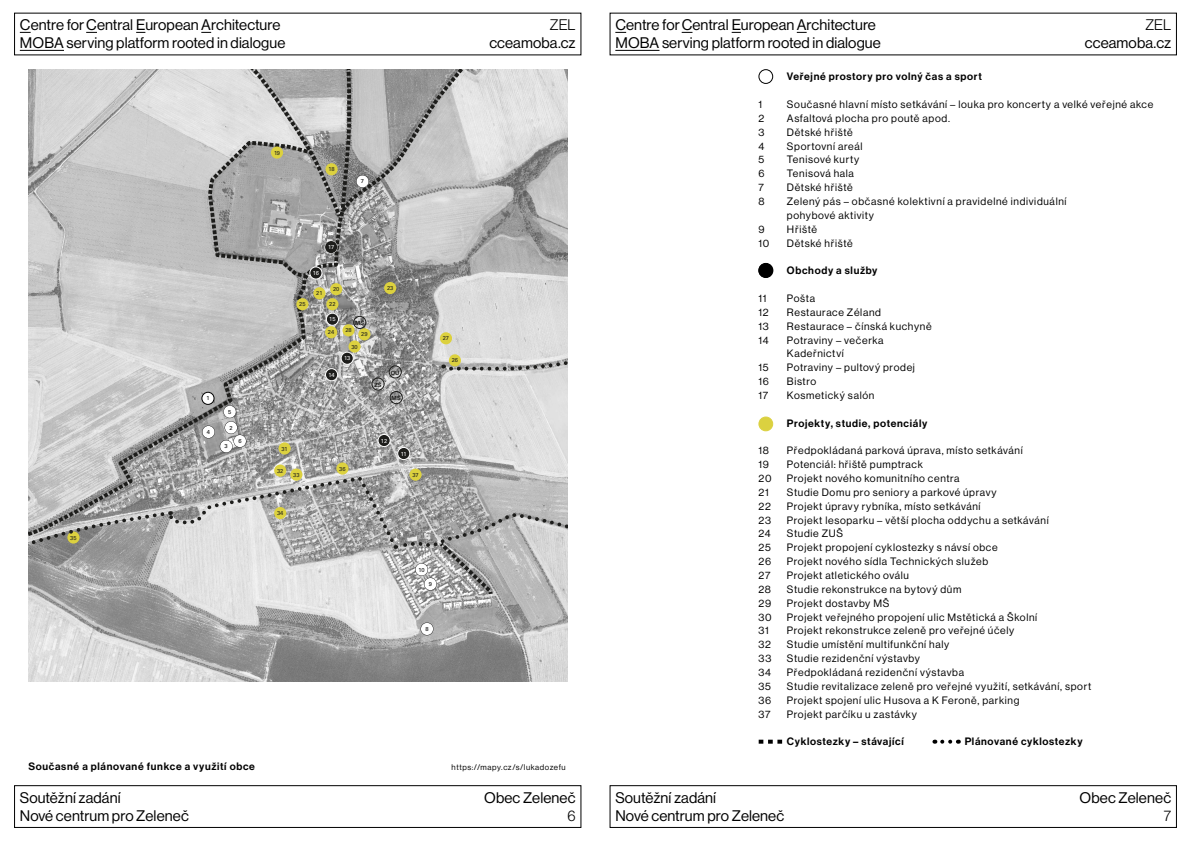
<style>
.page{position:relative;width:1191px;height:842px;background:#fff}
.page>*{position:absolute;margin:0;border:0;box-sizing:border-box;transform-origin:0 0}
.t1{font:15px/18px "N Haas Grotesk DS Pro 55 Rg";letter-spacing:.005em;color:#000}
.t2{font:15px "N Haas Grotesk DS Pro 45 Lt";letter-spacing:-.005em;color:#000}
.t3{font:10.5px/13.8px "N Haas Grotesk DS Pro 55 Rg";letter-spacing:.065em;color:#000}
.t4{font:10.5px "N Haas Grotesk DS Pro 65 Md";letter-spacing:.065em;color:#000}
.t5{font:8px "N Haas Grotesk DS Pro 55 Rg";letter-spacing:.065em;color:#000}
.t6{font:5.7px "Univers LT Pro 55 Roman";color:#1d1d1b}
.t7{font:5.7px "Univers LT Pro 55 Roman";letter-spacing:-.015em;color:#fff}
.t8{font:5.7px "Univers LT Pro 55 Roman";color:#000}
.t9{font:700 5.7px "Univers LT Pro 65";color:#1d1d1b}
</style>
<div class="page">
<div style="left:14px;top:785px;width:567px;height:43px;border:1px solid #000"></div>
<div style="left:609px;top:785px;width:567px;height:43px;border:1px solid #000"></div>
<hr style="left:20px;top:50px;width:44px;height:1px;background:#000">
<hr style="left:615px;top:50px;width:44px;height:1px;background:#000">
<svg style="left:28px;top:69px;width:539px;height:612px;background:#babab9"></svg>
<div style="left:758px;top:69px;width:15px;height:15px;border:1px solid #000;border-radius:50%"></div>
<div style="left:759px;top:264px;width:13px;height:13px;background:#000;border-radius:50%"></div>
<div style="left:758px;top:263px;width:15px;height:15px;border:1px solid #000;border-radius:50%"></div>
<div style="left:759px;top:264px;width:13px;height:13px;border:1px solid #000;border-radius:50%"></div>
<div style="left:759px;top:417px;width:13px;height:14px;background:#dbd140;border-radius:50%"></div>
<div style="left:758px;top:417px;width:15px;height:14px;border:1px solid #dbd140;border-radius:50%"></div>
<svg style="left:758px;top:740px;width:24px;height:4px"></svg>
<svg style="left:942px;top:740px;width:17px;height:4px"></svg>
<h1 class="t1" style="left:20px;top:16px;width:267px">Centre for Central European Architecture<br>MOBA serving platform rooted in dialogue</h1>
<h1 class="t1" style="left:615px;top:16px;width:267px">Centre for Central European Architecture<br>MOBA serving platform rooted in dialogue</h1>
<h1 class="t2" style="left:1145px;top:17px;width:27px">ZEL</h1>
<h1 class="t2" style="left:550px;top:17px;width:27px">ZEL</h1>
<h1 class="t1" style="left:489px;top:34px;width:88px">cceamoba.cz</h1>
<h1 class="t1" style="left:1084px;top:34px;width:88px">cceamoba.cz</h1>
<p class="t6" style="left:70px;top:534px;width:8px">35</p>
<p class="t8" style="left:206px;top:394px;width:5px">1</p>
<p class="t8" style="left:207px;top:428px;width:5px">4</p>
<p class="t8" style="left:228px;top:408px;width:5px">5</p>
<p class="t8" style="left:229px;top:424px;width:5px">2</p>
<p class="t8" style="left:225px;top:442px;width:5px">3</p>
<p class="t8" style="left:238px;top:437px;width:5px">6</p>
<p class="t6" style="left:274px;top:149px;width:8px">19</p>
<p class="t6" style="left:328px;top:165px;width:8px">18</p>
<p class="t8" style="left:361px;top:177px;width:5px">7</p>
<p class="t7" style="left:328px;top:243px;width:8px">17</p>
<p class="t7" style="left:313px;top:269px;width:8px">16</p>
<p class="t6" style="left:316px;top:289px;width:8px">21</p>
<p class="t6" style="left:333px;top:285px;width:8px">20</p>
<p class="t6" style="left:387px;top:284px;width:8px">23</p>
<p class="t6" style="left:299px;top:300px;width:8px">25</p>
<p class="t6" style="left:329px;top:300px;width:8px">22</p>
<p class="t7" style="left:329px;top:315px;width:8px">15</p>
<p class="t9" style="left:355px;top:319px;width:11px">MŠ</p>
<p class="t6" style="left:328px;top:328px;width:8px">24</p>
<p class="t6" style="left:345px;top:326px;width:8px">28</p>
<p class="t6" style="left:361px;top:330px;width:8px">29</p>
<p class="t6" style="left:443px;top:334px;width:8px">27</p>
<p class="t6" style="left:351px;top:343px;width:8px">30</p>
<p class="t7" style="left:344px;top:354px;width:8px">13</p>
<p class="t6" style="left:452px;top:356px;width:8px">26</p>
<p class="t7" style="left:328px;top:371px;width:8px">14</p>
<p class="t9" style="left:391px;top:368px;width:10px">OÚ</p>
<p class="t9" style="left:374px;top:380px;width:9px">ZŠ</p>
<p class="t9" style="left:391px;top:394px;width:11px">MŠ</p>
<p class="t7" style="left:381px;top:437px;width:8px">12</p>
<p class="t6" style="left:281px;top:445px;width:8px">31</p>
<p class="t7" style="left:401px;top:450px;width:7px">11</p>
<p class="t6" style="left:277px;top:467px;width:8px">32</p>
<p class="t6" style="left:277px;top:509px;width:8px">34</p>
<p class="t6" style="left:293px;top:471px;width:8px">33</p>
<p class="t6" style="left:339px;top:465px;width:8px">36</p>
<p class="t6" style="left:412px;top:471px;width:8px">37</p>
<p class="t8" style="left:418px;top:566px;width:8px">10</p>
<p class="t8" style="left:429px;top:580px;width:5px">9</p>
<p class="t8" style="left:425px;top:625px;width:5px">8</p>
<p class="t4" style="left:28px;top:760px;width:228px">Současné a plánované funkce a využití obce</p>
<p class="t5" style="left:451px;top:763px;width:116px">https://mapy.cz/s/lukadozefu</p>
<p class="t4" style="left:787px;top:71px;width:196px">Veřejné prostory pro volný čas a sport</p>
<p class="t3" style="left:758px;top:98px;width:5px">1</p>
<p class="t3" style="left:787px;top:98px;width:368px">Současné hlavní místo setkávání – louka pro koncerty a velké veřejné akce</p>
<p class="t3" style="left:758px;top:111px;width:7px">2</p>
<p class="t3" style="left:787px;top:111px;width:165px">Asfaltová plocha pro poutě apod.</p>
<p class="t3" style="left:758px;top:125px;width:7px">3</p>
<p class="t3" style="left:787px;top:125px;width:67px">Dětské hřiště</p>
<p class="t3" style="left:758px;top:139px;width:7px">4</p>
<p class="t3" style="left:787px;top:139px;width:77px">Sportovní areál</p>
<p class="t3" style="left:758px;top:153px;width:7px">5</p>
<p class="t3" style="left:787px;top:153px;width:74px">Tenisové kurty</p>
<p class="t3" style="left:758px;top:167px;width:8px">6</p>
<p class="t3" style="left:787px;top:167px;width:69px">Tenisová hala</p>
<p class="t3" style="left:758px;top:181px;width:7px">7</p>
<p class="t3" style="left:787px;top:181px;width:67px">Dětské hřiště</p>
<p class="t3" style="left:758px;top:194px;width:8px">8</p>
<p class="t3" style="left:787px;top:194px;width:281px">Zelený pás – občasné kolektivní a pravidelné individuální pohybové aktivity</p>
<p class="t3" style="left:758px;top:222px;width:8px">9</p>
<p class="t3" style="left:787px;top:222px;width:32px">Hřiště</p>
<p class="t3" style="left:758px;top:236px;width:12px">10</p>
<p class="t3" style="left:787px;top:236px;width:67px">Dětské hřiště</p>
<p class="t4" style="left:787px;top:264px;width:92px">Obchody a služby</p>
<p class="t3" style="left:758px;top:291px;width:9px">11</p>
<p class="t3" style="left:787px;top:291px;width:30px">Pošta</p>
<p class="t3" style="left:758px;top:305px;width:12px">12</p>
<p class="t3" style="left:787px;top:305px;width:96px">Restaurace Zéland</p>
<p class="t3" style="left:758px;top:319px;width:12px">13</p>
<p class="t3" style="left:787px;top:319px;width:146px">Restaurace – čínská kuchyně</p>
<p class="t3" style="left:758px;top:333px;width:12px">14</p>
<p class="t3" style="left:787px;top:333px;width:98px">Potraviny – večerka<br>Kadeřnictví</p>
<p class="t3" style="left:758px;top:361px;width:12px">15</p>
<p class="t3" style="left:787px;top:361px;width:130px">Potraviny – pultový prodej</p>
<p class="t3" style="left:758px;top:375px;width:12px">16</p>
<p class="t3" style="left:787px;top:375px;width:31px">Bistro</p>
<p class="t3" style="left:758px;top:388px;width:11px">17</p>
<p class="t3" style="left:787px;top:388px;width:89px">Kosmetický salón</p>
<p class="t4" style="left:787px;top:417px;width:142px">Projekty, studie, potenciály</p>
<p class="t3" style="left:758px;top:444px;width:12px">18</p>
<p class="t3" style="left:787px;top:444px;width:237px">Předpokládaná parková úprava, místo setkávání</p>
<p class="t3" style="left:758px;top:458px;width:12px">19</p>
<p class="t3" style="left:787px;top:458px;width:137px">Potenciál: hřiště pumptrack</p>
<p class="t3" style="left:758px;top:471px;width:14px">20</p>
<p class="t3" style="left:787px;top:471px;width:174px">Projekt nového komunitního centra</p>
<p class="t3" style="left:758px;top:485px;width:12px">21</p>
<p class="t3" style="left:787px;top:485px;width:211px">Studie Domu pro seniory a parkové úpravy</p>
<p class="t3" style="left:758px;top:499px;width:14px">22</p>
<p class="t3" style="left:787px;top:499px;width:195px">Projekt úpravy rybníka, místo setkávání</p>
<p class="t3" style="left:758px;top:513px;width:14px">23</p>
<p class="t3" style="left:787px;top:513px;width:263px">Projekt lesoparku – větší plocha oddychu a setkávání</p>
<p class="t3" style="left:758px;top:527px;width:14px">24</p>
<p class="t3" style="left:787px;top:527px;width:58px">Studie ZUŠ</p>
<p class="t3" style="left:758px;top:541px;width:14px">25</p>
<p class="t3" style="left:787px;top:541px;width:212px">Projekt propojení cyklostezky s návsí obce</p>
<p class="t3" style="left:758px;top:555px;width:14px">26</p>
<p class="t3" style="left:787px;top:555px;width:203px">Projekt nového sídla Technických služeb</p>
<p class="t3" style="left:758px;top:568px;width:13px">27</p>
<p class="t3" style="left:787px;top:568px;width:123px">Projekt atletického oválu</p>
<p class="t3" style="left:758px;top:582px;width:14px">28</p>
<p class="t3" style="left:787px;top:582px;width:176px">Studie rekonstrukce na bytový dům</p>
<p class="t3" style="left:758px;top:596px;width:14px">29</p>
<p class="t3" style="left:787px;top:596px;width:104px">Projekt dostavby MŠ</p>
<p class="t3" style="left:758px;top:610px;width:15px">30</p>
<p class="t3" style="left:787px;top:610px;width:252px">Projekt veřejného propojení ulic Mstětická a Školní</p>
<p class="t3" style="left:758px;top:624px;width:12px">31</p>
<p class="t3" style="left:787px;top:624px;width:229px">Projekt rekonstrukce zeleně pro veřejné účely</p>
<p class="t3" style="left:758px;top:638px;width:14px">32</p>
<p class="t3" style="left:787px;top:638px;width:164px">Studie umístění multifunkční haly</p>
<p class="t3" style="left:758px;top:652px;width:14px">33</p>
<p class="t3" style="left:787px;top:652px;width:135px">Studie rezidenční výstavby</p>
<p class="t3" style="left:758px;top:665px;width:14px">34</p>
<p class="t3" style="left:787px;top:665px;width:179px">Předpokládaná rezidenční výstavba</p>
<p class="t3" style="left:758px;top:679px;width:14px">35</p>
<p class="t3" style="left:787px;top:679px;width:306px">Studie revitalizace zeleně pro veřejné využití, setkávání, sport</p>
<p class="t3" style="left:758px;top:693px;width:14px">36</p>
<p class="t3" style="left:787px;top:693px;width:234px">Projekt spojení ulic Husova a K Feroně, parking</p>
<p class="t3" style="left:758px;top:707px;width:13px">37</p>
<p class="t3" style="left:787px;top:707px;width:132px">Projekt parčíku u zastávky</p>
<p class="t4" style="left:787px;top:735px;width:118px">Cyklostezky – stávající</p>
<p class="t4" style="left:964px;top:735px;width:119px">Plánované cyklostezky</p>
<h1 class="t1" style="left:20px;top:789px;width:170px">Soutěžní zadání<br>Nové centrum pro Zeleneč</h1>
<h1 class="t1" style="left:615px;top:789px;width:170px">Soutěžní zadání<br>Nové centrum pro Zeleneč</h1>
<h1 class="t1" style="left:1079px;top:789px;width:93px">Obec Zeleneč</h1>
<h1 class="t1" style="left:484px;top:789px;width:93px">Obec Zeleneč</h1>
<h1 class="t2" style="left:567px;top:807px;width:10px">6</h1>
<h1 class="t2" style="left:1163px;top:807px;width:9px">7</h1>
</div>
